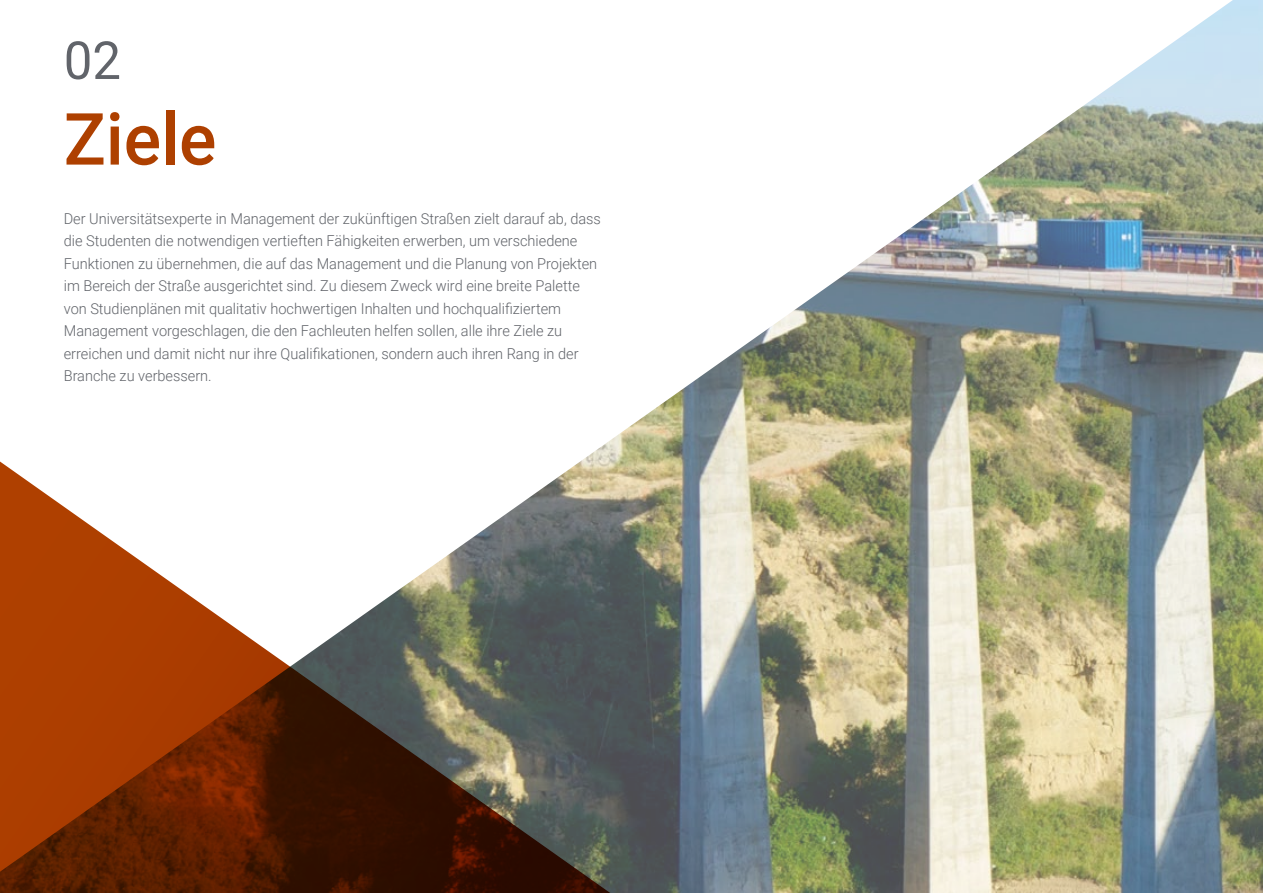
<style>
.page{position:relative;width:1263px;height:893px;background:#fff}
.page>*{position:absolute;margin:0;border:0;box-sizing:border-box;transform-origin:0 0}
.t1{font:500 72px "Roboto";color:#ae4000}
.t2{font:52.5px "Roboto";color:#61646a}
.t3{font:300 15px/22.5px "Roboto";color:#61646a}
</style>
<div class="page">
<img style="left:602px;top:0;width:661px;height:893px">
<svg style="left:0;top:446px;width:640px;height:447px"></svg>
<h2 class="t2" style="left:64px;top:24px;width:59px">02</h2>
<h1 class="t1" style="left:64px;top:89px;width:154px">Ziele</h1>
<p class="t3" style="left:64px;top:207px;width:539px">Der Universitätsexperte in Management der zukünftigen Straßen zielt darauf ab, dass die Studenten die notwendigen vertieften Fähigkeiten erwerben, um verschiedene Funktionen zu übernehmen, die auf das Management und die Planung von Projekten im Bereich der Straße ausgerichtet sind. Zu diesem Zweck wird eine breite Palette von Studienplänen mit qualitativ hochwertigen Inhalten und hochqualifiziertem Management vorgeschlagen, die den Fachleuten helfen sollen, alle ihre Ziele zu erreichen und damit nicht nur ihre Qualifikationen, sondern auch ihren Rang in der Branche zu verbessern.</p>
</div>
